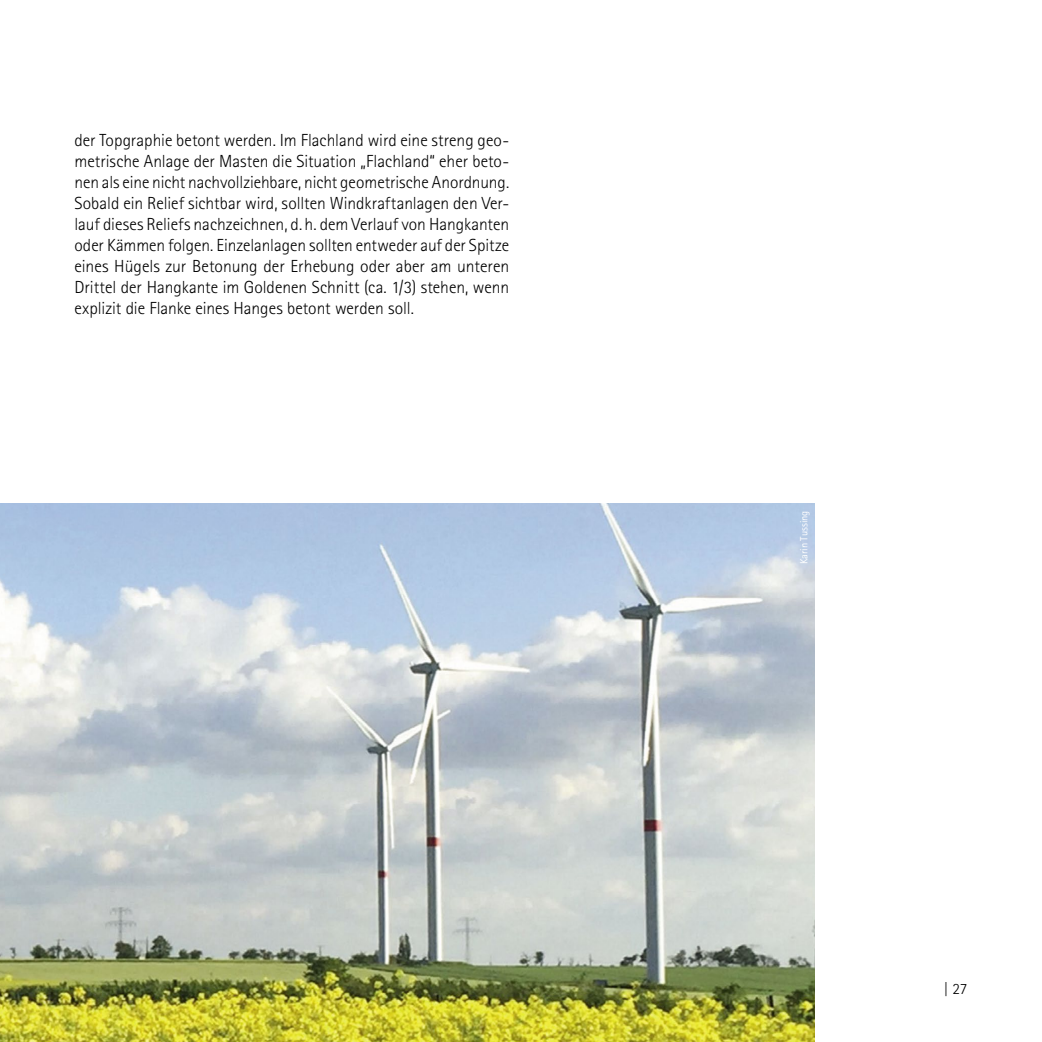
<style>
.page{position:relative;width:1042px;height:1042px;background:#fff}
.page>*{position:absolute;margin:0;border:0;box-sizing:border-box;transform-origin:0 0}
.LfULG_Copy{font:300 17.5px/21px "Rotis Sans Serif Std";letter-spacing:-.005em;color:#000;text-align:justify}
.t1{font:300 15.75px "Rotis Sans Serif Std";color:#000}
.t2{font:10.5px "Rotis Sans Serif Std";color:#fff}
</style>
<div class="page">
<img style="left:0;top:503px;width:814px;height:539px">
<p class="LfULG_Copy" style="left:74px;top:130px;width:436px">der Topgraphie betont werden. Im Flachland wird eine streng geo&shy;metrische Anlage der Masten die Situation „Flachland“ eher beto&shy;nen als eine nicht nachvollziehbare, nicht geometrische Anordnung.<br>Sobald ein Relief sichtbar wird, sollten Windkraftanlagen den Ver&shy;lauf dieses Reliefs nachzeichnen, d. h. dem Verlauf von Hangkanten oder Kämmen folgen. Einzelanlagen sollten entweder auf der Spitze eines Hügels zur Betonung der Erhebung oder aber am unteren Drittel der Hangkante im Goldenen Schnitt (ca. 1/3) stehen, wenn explizit die Flanke eines Hanges betont werden soll.</p>
<p class="t2" style="left:797px;top:564px;width:55px;rotate:-90deg">Karin Tussing</p>
<p class="t1" style="left:943px;top:979px;width:26px">| 27</p>
</div>
